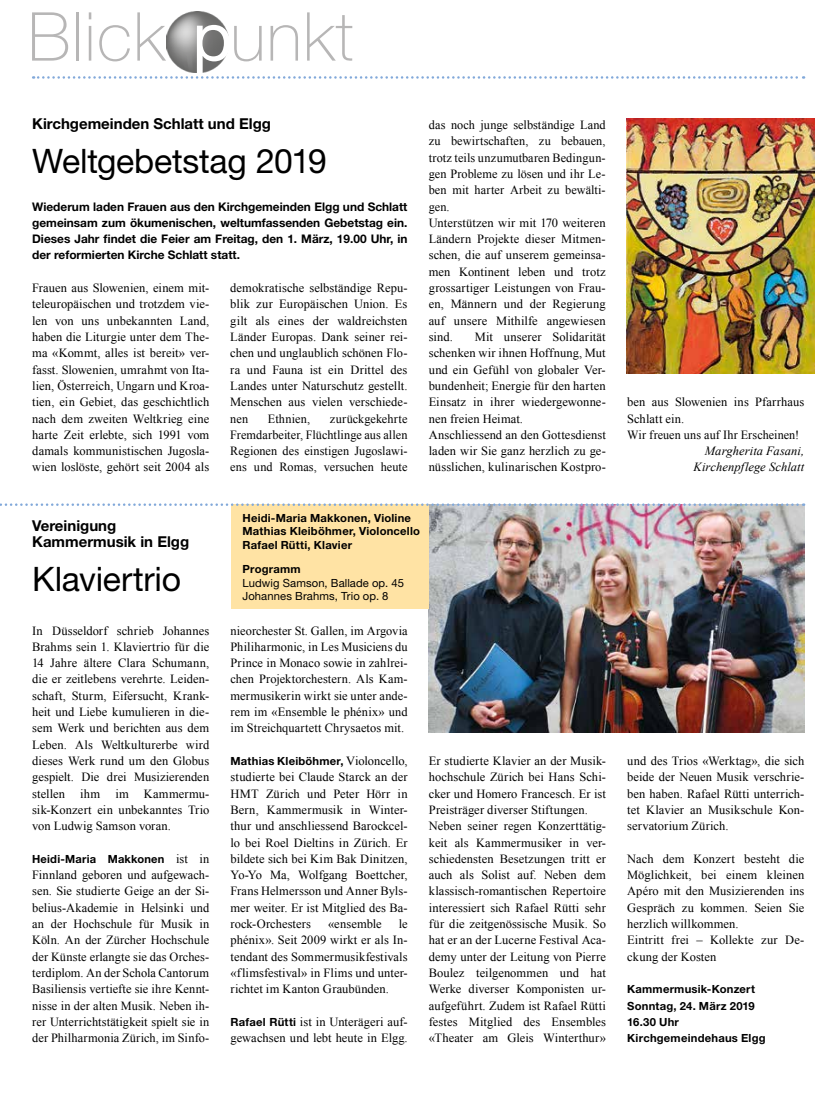
<style>
.page{position:relative;width:815px;height:1106px;background:#fff}
.page>*{position:absolute;margin:0;border:0;box-sizing:border-box;transform-origin:0 0}
.t1{font:100 67.5px "Helvetica Neue LT Std";letter-spacing:.02em;color:#b7b6b6}
.t2{font:33.75px "Helvetica Neue LT Std";letter-spacing:-.01em;color:#000}
.t3{font:700 15px/16.2px "Helvetica Neue LT Std";color:#000}
.t4{font:12.5px/16.2px "Times New Roman";letter-spacing:.005em;color:#000;text-align:justify}
.t5{font:italic 12.5px/16.2px "Times New Roman";letter-spacing:.005em;color:#000;text-align:right}
.t6{font:700 11.88px/16.2px "Helvetica Neue LT Std";color:#000;text-align:justify}
.t7{font:700 11.25px/16.2px "Helvetica Neue LT Std";letter-spacing:.02em;color:#000}
.t8{font:11.25px/13.8px "Helvetica Neue LT Std";letter-spacing:.01em;color:#000}
.s1{font-weight:400;color:#fff}
.s2{font-family:"Times New Roman";font-weight:400;font-size:12.5px}
.s3{font-family:"Helvetica Neue LT Std";font-weight:700;font-size:11.25px}
</style>
<div class="page">
<svg style="left:33px;top:76px;width:771px;height:3px"></svg>
<img style="left:167px;top:11px;width:61px;height:62px">
<img style="left:627px;top:119px;width:187px;height:254px">
<img style="left:429px;top:506px;width:375px;height:226px">
<div style="left:232px;top:505px;width:197px;height:104px;background:#ffe3a4"></div>
<svg style="left:0;top:503px;width:804px;height:3px"></svg>
<h1 class="t1" style="left:28px;top:-2px;width:327px">Blick <span class="s1">p</span>unkt</h1>
<p class="t3" style="left:32px;top:116px;width:240px">Kirchgemeinden Schlatt und Elgg</p>
<h2 class="t2" style="left:32px;top:141px;width:296px">Weltgebetstag 2019</h2>
<p class="t6" style="left:32px;top:198px;width:377px">Wiederum laden Frauen aus den Kirchgemeinden Elgg und Schlatt gemeinsam zum ökumenischen, weltumfassenden Gebetstag ein.<br>Dieses Jahr findet die Feier am Freitag, den 1. März, 19.00 Uhr, in der reformierten Kirche Schlatt statt.</p>
<p class="t4" style="left:32px;top:279px;width:179px">Frauen aus Slowenien, einem mit&shy;teleuropäischen und trotzdem vie&shy;len von uns unbekannten Land, haben die Liturgie unter dem The&shy;ma «Kommt, alles ist bereit» ver&shy;fasst. Slowenien, umrahmt von Ita&shy;lien, Österreich, Ungarn und Kroa&shy;tien, ein Gebiet, das geschichtlich nach dem zweiten Weltkrieg eine harte Zeit erlebte, sich 1991 vom damals kommunistischen Jugosla&shy;wien loslöste, gehört seit 2004 als</p>
<p class="t4" style="left:230px;top:279px;width:179px">demokratische selbständige Repu&shy;blik zur Europäischen Union. Es gilt als eines der waldreichsten Länder Europas. Dank seiner rei&shy;chen und unglaublich schönen Flo&shy;ra und Fauna ist ein Drittel des Landes unter Naturschutz gestellt.<br>Menschen aus vielen verschiede&shy;nen</p>
<p class="t4" style="left:230px;top:410px;width:179px;text-indent:100px">zurückgekehrte Fremdarbeiter, Flüchtlinge aus allen Regionen des einstigen Jugoslawi&shy;ens und Romas, versuchen heute</p>
<p class="t4" style="left:268px;top:410px;width:44px">Ethnien,</p>
<p class="t4" style="left:429px;top:116px;width:178px;text-align:left">das noch junge selbständige Land zu bewirtschaften, zu bebauen, trotz teils unzumutbaren Bedingun&shy;gen Probleme zu lösen und ihr Le&shy;ben mit harter Arbeit zu bewälti&shy;gen.<br>Unterstützen wir mit 170 weiteren<br>Ländern Projekte dieser Mitmen&shy;schen, die auf unserem gemeinsa&shy;men Kontinent leben und trotz grossartiger Leistungen von Frau&shy;en, Männern und der Regierung auf unsere Mithilfe angewiesen sind.</p>
<p class="t4" style="left:429px;top:328px;width:179px;text-align:left;text-indent:46px">Mit unserer Solidarität schenken wir ihnen Hoffnung, Mut und ein Gefühl von globaler Ver&shy;bundenheit; Energie für den harten<br>Einsatz in ihrer wiedergewonne&shy;nen freien Heimat.<br>Anschliessend an den Gottesdienst laden wir Sie ganz herzlich zu ge&shy;nüsslichen, kulinarischen Kostpro-</p>
<p class="t4" style="left:627px;top:394px;width:179px;text-align:left">ben aus Slowenien ins Pfarrhaus<br>Schlatt ein.<br>Wir freuen uns auf Ihr Erscheinen!</p>
<p class="t5" style="left:694px;top:442px;width:112px">Margherita Fasani,<br>Kirchenpflege Schlatt</p>
<p class="t3" style="left:32px;top:517px;width:159px">Vereinigung<br>Kammermusik in Elgg</p>
<h2 class="t2" style="left:32px;top:558px;width:150px">Klaviertrio</h2>
<p class="t4" style="left:32px;top:622px;width:179px">In Düsseldorf schrieb Johannes Brahms sein 1. Klaviertrio für die 14 Jahre ältere Clara Schumann, die er zeitlebens verehrte. Leiden&shy;schaft, Sturm, Eifersucht, Krank&shy;heit und Liebe kumulieren in die&shy;sem Werk und berichten aus dem Leben. Als Weltkulturerbe wird dieses Werk rund um den Globus gespielt. Die drei Musizierenden stellen ihm im Kammermu&shy;sik-Konzert ein unbekanntes Trio von Ludwig Samson voran.</p>
<p class="t7" style="left:32px;top:850px;width:179px">Heidi-Maria Makkonen <span class="s2">ist in</span></p>
<p class="t4" style="left:32px;top:866px;width:179px">Finnland geboren und aufgewach&shy;sen. Sie studierte Geige an der Si&shy;belius-Akademie in Helsinki und an der Hochschule für Musik in Köln. An der Zürcher Hochschule der Künste erlangte sie das Orches&shy;terdiplom. An der Schola Cantorum Basiliensis vertiefte sie ihre Kennt&shy;nisse in der alten Musik. Neben ih&shy;rer Unterrichtstätigkeit spielt sie in der Philharmonia Zürich, im Sinfo-</p>
<p class="t7" style="left:242px;top:510px;width:179px;line-height:13.8px">Heidi-Maria Makkonen, Violine<br>Mathias Kleiböhmer, Violoncello<br>Rafael Rütti, Klavier</p>
<p class="t7" style="left:242px;top:560px;width:60px">Programm</p>
<p class="t8" style="left:242px;top:575px;width:163px">Ludwig Samson, Ballade op. 45<br>Johannes Brahms, Trio op. 8</p>
<p class="t4" style="left:231px;top:622px;width:179px">nieorchester St. Gallen, im Argovia Philiharmonic, in Les Musiciens du Prince in Monaco sowie in zahlrei&shy;chen Projektorchestern. Als Kam&shy;mermusikerin wirkt sie unter ande&shy;rem im «Ensemble le phénix» und im Streichquartett Chrysaetos mit.</p>
<p class="t7" style="left:231px;top:752px;width:179px">Mathias Kleiböhmer, <span class="s2">Violoncello,</span></p>
<p class="t4" style="left:231px;top:768px;width:179px">studierte bei Claude Starck an der HMT Zürich und Peter Hörr in Bern, Kammermusik in Winter&shy;thur und anschliessend Barockcel&shy;lo bei Roel Dieltins in Zürich. Er bildete sich bei Kim Bak Dinitzen, Yo-Yo Ma, Wolfgang Boettcher, Frans Helmersson und Anner Byls&shy;mer weiter. Er ist Mitglied des Ba&shy;rock-Orchesters</p>
<p class="t4" style="left:231px;top:915px;width:179px;text-indent:168px">le phénix». Seit 2009 wirkt er als In&shy;tendant des Sommermusikfestivals «flimsfestival» in Flims und unter&shy;richtet im Kanton Graubünden.</p>
<p class="t4" style="left:231px;top:1013px;width:179px"><span class="s3">Rafael Rütti</span> ist in Unterägeri auf&shy;gewachsen und lebt heute in Elgg.</p>
<p class="t4" style="left:328px;top:915px;width:55px">«ensemble</p>
<p class="t4" style="left:429px;top:752px;width:179px;text-align:left">Er studierte Klavier an der Musik&shy;hochschule Zürich bei Hans Schi&shy;cker und Homero Francesch. Er ist Preisträger diverser Stiftungen.<br>Neben seiner regen Konzerttätig&shy;keit als Kammermusiker in ver&shy;schiedensten Besetzungen tritt er auch als Solist auf. Neben dem klassisch-romantischen Repertoire interessiert sich Rafael Rütti sehr für die zeitgenössische Musik. So hat er an der Lucerne Festival Aca&shy;demy unter der Leitung von Pierre Boulez teilgenommen und hat Werke diverser Komponisten ur&shy;aufgeführt. Zudem ist Rafael Rütti festes Mitglied des Ensembles «Theater am Gleis Winterthur»</p>
<p class="t4" style="left:627px;top:752px;width:179px">und des Trios «Werktag», die sich beide der Neuen Musik verschrie&shy;ben haben. Rafael Rütti unterrich&shy;tet Klavier an Musikschule Kon&shy;servatorium Zürich.</p>
<p class="t4" style="left:627px;top:850px;width:179px;text-align:left">Nach dem Konzert besteht die<br>Möglichkeit, bei einem kleinen<br>Apéro mit den Musizierenden ins<br>Gespräch zu kommen. Seien Sie herzlich willkommen.<br>Eintritt frei – Kollekte zur De&shy;ckung der Kosten</p>
<p class="t7" style="left:627px;top:980px;width:140px">Kammermusik-Konzert<br>Sonntag, 24. März 2019<br>16.30 Uhr<br>Kirchgemeindehaus Elgg</p>
</div>
